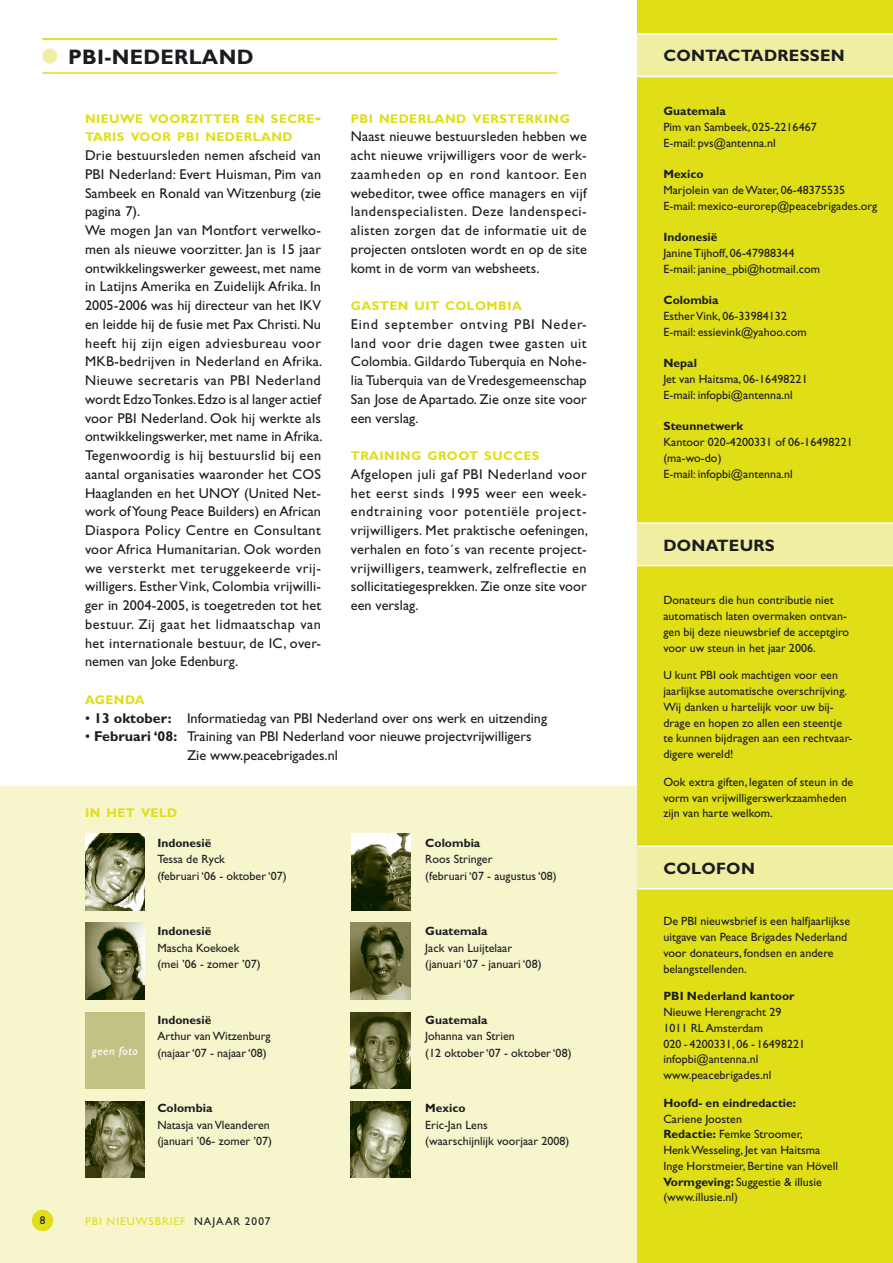
<style>
.page{position:relative;width:893px;height:1263px;background:#fff}
.page>*{position:absolute;margin:0;border:0;box-sizing:border-box;transform-origin:0 0}
.t1{font:700 21px "Gill Sans";letter-spacing:.015em;color:#1b1c20}
.t2{font:700 16.5px "Gill Sans";letter-spacing:.015em;color:#1b1c20}
.t3{font:14.25px/18.8px "Gill Sans";letter-spacing:.01em;color:#1b1c20;text-align:justify}
.t4{font:700 12.6px/18.8px "Gill Sans";letter-spacing:.035em;color:#dfde17}
.t5{font:12px/15.8px "Gill Sans";letter-spacing:.005em;color:#1b1c20}
.t6{font:700 12px "Gill Sans";letter-spacing:.005em;color:#1b1c20}
.t7{font:italic 12px "Gill Sans";letter-spacing:.045em;color:#fff}
.t8{font:11.25px "Gill Sans";letter-spacing:.09em;color:#dfde17}
.s1{font-weight:700}
.s2{color:#1b1c20}
</style>
<div class="page">
<div style="left:0;top:787px;width:638px;height:476px;background:#f6f5cb"></div>
<div style="left:638px;top:0;width:255px;height:1263px;background:#dfde17"></div>
<div style="left:638px;top:34px;width:255px;height:43px;background:#f0eea0"></div>
<hr style="left:638px;top:76px;width:255px;height:1px;background:#fff">
<hr style="left:638px;top:33px;width:255px;height:2px;background:#fff">
<div style="left:638px;top:523px;width:255px;height:43px;background:#f0eea0"></div>
<hr style="left:638px;top:522px;width:255px;height:2px;background:#fff">
<hr style="left:638px;top:565px;width:255px;height:1px;background:#fff">
<div style="left:638px;top:846px;width:255px;height:43px;background:#f0eea0"></div>
<hr style="left:638px;top:845px;width:255px;height:2px;background:#fff">
<div style="left:32px;top:1210px;width:21px;height:21px;background:#dfde17;border-radius:50%"></div>
<hr style="left:638px;top:888px;width:255px;height:1px;background:#fff">
<div style="left:43px;top:49px;width:14px;height:14px;background:#f0eea0;border-radius:50%"></div>
<hr style="left:43px;top:72px;width:514px;height:2px;background:#dfde17">
<hr style="left:43px;top:38px;width:514px;height:2px;background:#dfde17">
<img style="left:85px;top:833px;width:60px;height:77px">
<img style="left:85px;top:923px;width:60px;height:76px">
<div style="left:85px;top:1012px;width:60px;height:77px;background:#c2c284"></div>
<img style="left:351px;top:923px;width:59px;height:76px">
<img style="left:351px;top:1012px;width:59px;height:77px">
<img style="left:351px;top:1101px;width:59px;height:77px">
<img style="left:85px;top:1101px;width:60px;height:77px">
<img style="left:351px;top:833px;width:59px;height:77px">
<h1 class="t1" style="left:68px;top:44px;width:187px">PBI-nederlan d</h1>
<p class="t4" style="left:85px;top:109px;width:237px">nieuwe voorzitter en secre&shy;taris voor pbi nederland</p>
<p class="t3" style="left:85px;top:146px;width:239px;text-align:left">Drie bestuursleden nemen afscheid van PBI Nederland: Evert Huisman, Pim van Sambeek en Ronald van Witzenburg (zie pagina 7).<br>We mogen Jan van Montfort verwelko&shy;men als nieuwe voorzitter. Jan is 1 5 jaar ontwikkelingswerker geweest, met name in Latijns Amerika en Zuidelijk Afrika. In 2005-2006 was hij directeur van het IKV en leidde hij de fusie met Pax Christi. Nu heeft hij zijn eigen adviesbureau voor MKB-bedrijven in Nederland en Afrika.<br>Nieuwe secretaris van PBI Nederland wordt Edzo Tonkes. Edzo is al langer actief voor PBI Nederland. Ook hij werkte als ontwikkelingswerker, met name in Afrika.<br>Tegenwoordig is hij bestuurslid bij een aantal organisaties waaronder het COS Haaglanden en het UNOY (United Net&shy;work of Young Peace Builders) en African Diaspora Policy Centre en Consultant voor Africa Humanitarian. Ook worden we versterkt met teruggekeerde vrij&shy;willigers. Esther Vink, Colombia vrijwilli&shy;ger in 2004-2005, is toegetreden tot het bestuur. Zij gaat het lidmaatschap van het internationale bestuur, de IC, over&shy;nemen van Joke Edenburg.</p>
<p class="t4" style="left:351px;top:109px;width:221px">pbi nederland versterking</p>
<p class="t3" style="left:351px;top:127px;width:238px">Naast nieuwe bestuursleden hebben we acht nieuwe vrijwilligers voor de werk&shy;zaamheden op en rond kantoor. Een webeditor, twee office managers en vijf landenspecialisten. Deze landenspeci&shy;alisten zorgen dat de informatie uit de projecten ontsloten wordt en op de site komt in de vorm van websheets.</p>
<p class="t4" style="left:351px;top:296px;width:173px">gasten uit colombia</p>
<p class="t3" style="left:351px;top:315px;width:237px">Eind september ontving PBI Neder&shy;land voor drie dagen twee gasten uit Colombia. Gildardo Tuberquia en Nohe&shy;lia Tuberquia van de Vredesgemeenschap San Jose de Apartado. Zie onze site voor een verslag.</p>
<p class="t4" style="left:351px;top:446px;width:190px">training groot succes</p>
<p class="t3" style="left:351px;top:465px;width:239px">Afgelopen juli gaf PBI Nederland voor het eerst sinds 1 995 weer een week&shy;endtraining voor potentiële project&shy;vrijwilligers. Met praktische oefeningen, verhalen en foto´s van recente project&shy;vrijwilligers, teamwerk, zelfreflectie en sollicitatiegesprekken. Zie onze site voor een verslag.</p>
<p class="t4" style="left:85px;top:690px;width:61px">agenda</p>
<p class="t3" style="left:85px;top:708px;width:464px">• <span class="s1">13 oktober:</span> Informatiedag van PBI Nederland over ons werk en uitzending</p>
<p class="t3" style="left:187px;top:727px;width:346px;text-indent:-102px">• <span class="s1">Februari ‘08:</span> Training van PBI Nederland voor nieuwe projectvrijwilligers<br>Zie www.peacebrigades.nl</p>
<p class="t4" style="left:85px;top:803px;width:94px">in het veld</p>
<p class="t6" style="left:157px;top:835px;width:56px">Indonesië</p>
<p class="t5" style="left:157px;top:851px;width:131px;line-height:16.5px">Tessa de Ryck<br>(februari ‘06 - oktober ‘07)</p>
<p class="t7" style="left:92px;top:1044px;width:48px">geen foto</p>
<p class="t6" style="left:157px;top:924px;width:56px">Indonesië</p>
<p class="t5" style="left:157px;top:939px;width:105px;line-height:16.5px">Mascha Koekoek (mei ’06 - zomer ’07)</p>
<p class="t6" style="left:157px;top:1012px;width:56px">Indonesië</p>
<p class="t5" style="left:157px;top:1028px;width:115px;line-height:16.5px">Arthur van Witzenburg (najaar ‘07 - najaar ‘08)</p>
<p class="t6" style="left:157px;top:1101px;width:57px">Colombia</p>
<p class="t5" style="left:157px;top:1116px;width:116px;line-height:16.5px">Natasja van Vleanderen (januari ’06- zomer ’07)</p>
<p class="t8" style="left:85px;top:1214px;width:187px">PBI NIEUWSBRIEF <span class="s2">NAJAAR 2007</span></p>
<p class="t6" style="left:425px;top:835px;width:57px">Colombia</p>
<p class="t5" style="left:425px;top:851px;width:133px;line-height:16.5px">Roos Stringer<br>(februari ‘07 - augustus ‘08)</p>
<p class="t6" style="left:425px;top:924px;width:64px">Guatemala</p>
<p class="t5" style="left:425px;top:939px;width:118px;line-height:16.5px">Jack van Luijtelaar (januari ‘07 - januari ‘08)</p>
<p class="t6" style="left:425px;top:1012px;width:64px">Guatemala</p>
<p class="t5" style="left:425px;top:1028px;width:148px;line-height:16.5px">Johanna van Strien<br>(1 2 oktober ‘07 - oktober ‘08)</p>
<p class="t6" style="left:425px;top:1101px;width:42px">Mexico</p>
<p class="t5" style="left:425px;top:1116px;width:146px;line-height:16.5px">Eric-Jan Lens<br>(waarschijnlijk voorjaar 2008)</p>
<p class="t2" style="left:663px;top:46px;width:15px">con</p>
<p class="t2" style="left:705px;top:46px;width:85px">tactadressen</p>
<p class="t6" style="left:663px;top:104px;width:64px">Guatemala</p>
<p class="t5" style="left:663px;top:119px;width:155px">Pim van Sambeek, 025-221 6467<br>E-mail: pvs@antenna.nl</p>
<p class="t6" style="left:663px;top:167px;width:42px">Mexico</p>
<p class="t5" style="left:663px;top:182px;width:215px">Marjolein van de Water, 06-48375535<br>E-mail: mexico-eurorep@peacebrigades.org</p>
<p class="t6" style="left:663px;top:230px;width:56px">Indonesië</p>
<p class="t5" style="left:663px;top:245px;width:158px">Janine Tijhoff, 06-47988344<br>E-mail: janine_pbi@hotmail.com</p>
<p class="t6" style="left:663px;top:293px;width:57px">Colombia</p>
<p class="t5" style="left:663px;top:308px;width:145px">Esther Vink, 06-339841 32<br>E-mail: essievink@yahoo.com</p>
<p class="t6" style="left:663px;top:356px;width:35px">Nepal</p>
<p class="t5" style="left:663px;top:371px;width:141px">Jet van Haitsma, 06-1 6498221<br>E-mail: infopbi@antenna.nl</p>
<p class="t6" style="left:663px;top:419px;width:81px">Steunnetwerk</p>
<p class="t5" style="left:663px;top:434px;width:186px">Kantoor 020-4200331 of 06-1 6498221 (ma-wo-do)<br>E-mail: infopbi@antenna.nl</p>
<p class="t2" style="left:663px;top:535px;width:29px">dona</p>
<p class="t2" style="left:717px;top:535px;width:48px">teurs</p>
<p class="t5" style="left:663px;top:592px;width:187px">Donateurs die hun contributie niet automatisch laten overmaken ontvan&shy;gen bij deze nieuwsbrief de acceptgiro voor uw steun in het jaar 2006.</p>
<p class="t5" style="left:663px;top:667px;width:191px">U kunt PBI ook machtigen voor een jaarlijkse automatische overschrijving.<br>Wij danken u hartelijk voor uw bij&shy;drage en hopen zo allen een steentje te kunnen bijdragen aan een rechtvaar&shy;digere wereld!</p>
<p class="t5" style="left:663px;top:774px;width:191px">Ook extra giften, legaten of steun in de vorm van vrijwilligerswerkzaamheden zijn van harte welkom.</p>
<p class="t2" style="left:663px;top:858px;width:52px">colofon</p>
<p class="t5" style="left:663px;top:913px;width:188px">De PBI nieuwsbrief is een halfjaarlijkse uitgave van Peace Brigades Nederland voor donateurs, fondsen en andere belangstellenden.</p>
<p class="t6" style="left:663px;top:989px;width:133px">PBI Nederland kantoor</p>
<p class="t5" style="left:663px;top:1004px;width:139px">Nieuwe Herengracht 29<br>1 011 RL Amsterdam<br>020 - 4200331 , 06 - 1 6498221 infopbi@antenna.nl www.peacebrigades.nl</p>
<p class="t6" style="left:663px;top:1096px;width:134px">Hoofd- en eindredactie:</p>
<p class="t5" style="left:663px;top:1111px;width:176px">Cariene Joosten<br><span class="s1">Redactie:</span> Femke Stroomer,<br>Henk Wesseling, Jet van Haitsma<br>Inge Horstmeier, Bertine van Hövell<br><span class="s1">Vormgeving:</span> Suggestie &amp; illusie (www.illusie.nl)</p>
</div>
